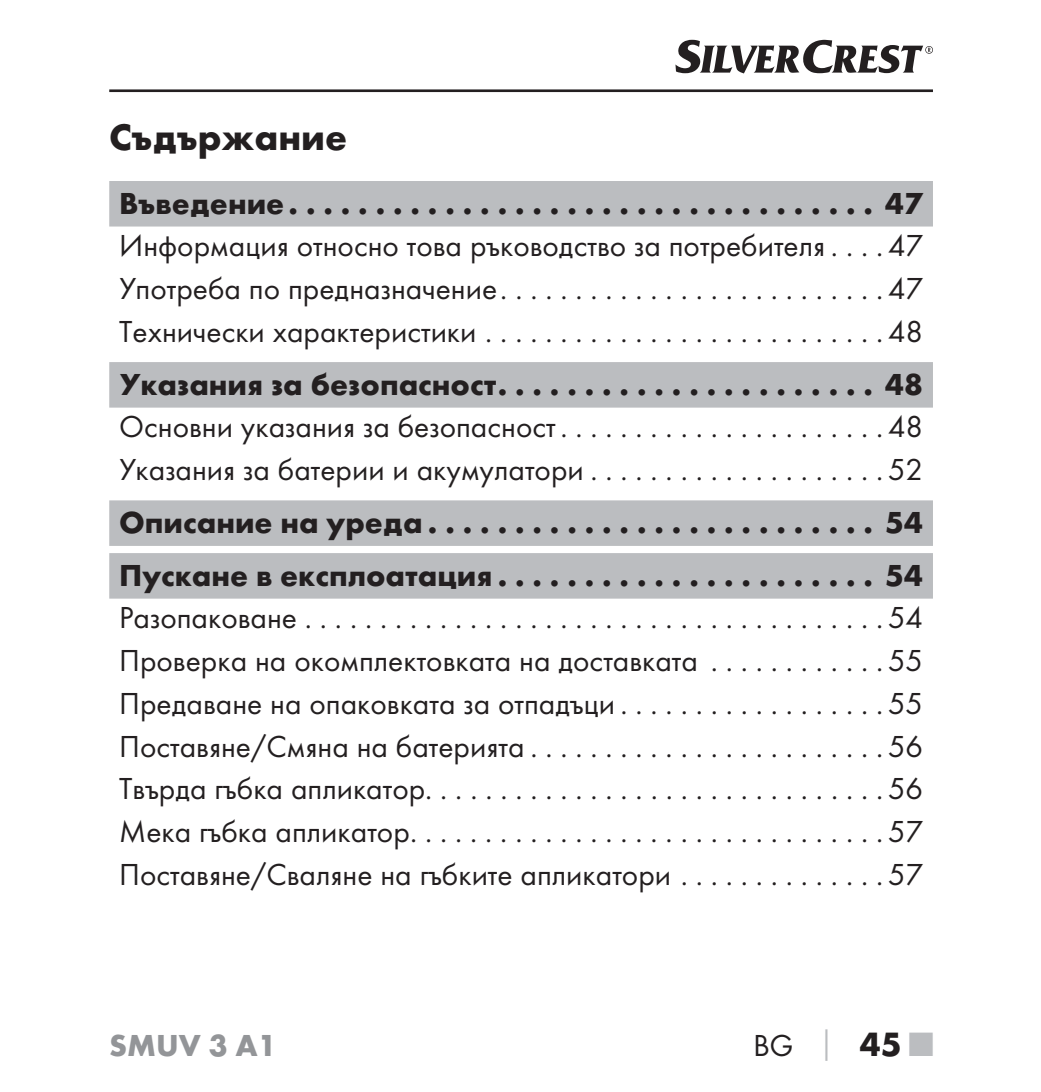
<style>
.page{position:relative;width:1041px;height:1092px;background:#fff}
.page>*{position:absolute;margin:0;border:0;box-sizing:border-box;transform-origin:0 0}
.t1{font:700 38.5px "Futura";color:#231f20}
.t2{font:31.5px/42.7px "Futura Boo";color:#231f20;text-align:justify}
.t3{font:700 31.5px/52.5px "Futura";color:#231f20}
.t4{font:700 31.5px "Futura";color:#939598}
.s1{font-family:"Futura";font-weight:700;color:#bbbdc0}
.s2{font-family:"Futura";font-weight:700;font-size:35px}
.s3{font-family:"Futura";font-weight:700;font-size:35px;color:#bbbdc0}
</style>
<div class="page">
<hr style="left:109px;top:89px;width:824px;height:3px;background:#231f20">
<svg style="left:675px;top:40px;width:258px;height:33px"></svg>
<div style="left:109px;top:181px;width:824px;height:45px;background:#bbbdc0"></div>
<div style="left:109px;top:362px;width:824px;height:45px;background:#bbbdc0"></div>
<div style="left:109px;top:500px;width:824px;height:46px;background:#bbbdc0"></div>
<div style="left:109px;top:553px;width:824px;height:45px;background:#bbbdc0"></div>
<p class="t1" style="left:109px;top:122px;width:239px">Съдържание</p>
<p class="t3" style="left:119px;top:179px;width:805px">Въведение .................................. 47</p>
<p class="t2" style="left:119px;top:226px;width:805px">Информация относно това ръководство за потребителя . . . . 47<br>Употреба по предназначение ..........................47<br>Технически характеристики ...........................48</p>
<p class="t3" style="left:119px;top:360px;width:805px">Указания за безопасност ...................... 48</p>
<p class="t2" style="left:119px;top:407px;width:805px">Основни указания за безопасност . . . . . . . . . . . . . . . . . . . . . . 48<br>Указания за батерии и акумулатори . . . . . . . . . . . . . . . . . . . . 52</p>
<p class="t3" style="left:119px;top:499px;width:805px">Описание на уреда .......................... 54<br>Пускане в експлоатация ...................... 54</p>
<p class="t2" style="left:119px;top:598px;width:805px">Разопаковане .......................................54<br>Проверка на окомплектовката на доставката . . . . . . . . . . . . 55<br>Предаване на опаковката за отпадъци . . . . . . . . . . . . . . . . . . 55<br>Поставяне/Смяна на батерията . . . . . . . . . . . . . . . . . . . . . . . .56<br>Твърда гъбка апликатор. . . . . . . . . . . . . . . . . . . . . . . . . . . . . . . 56<br>Мека гъбка апликатор ................................57<br>Поставяне/Сваляне на гъбките апликатори . . . . . . . . . . . . . . 57</p>
<p class="t4" style="left:109px;top:1033px;width:169px">SMUV 3 A1</p>
<p class="t2" style="left:753px;top:1025px;width:181px">BG <span class="s1">│</span> <span class="s2">45</span> <span class="s3">■</span></p>
</div>
